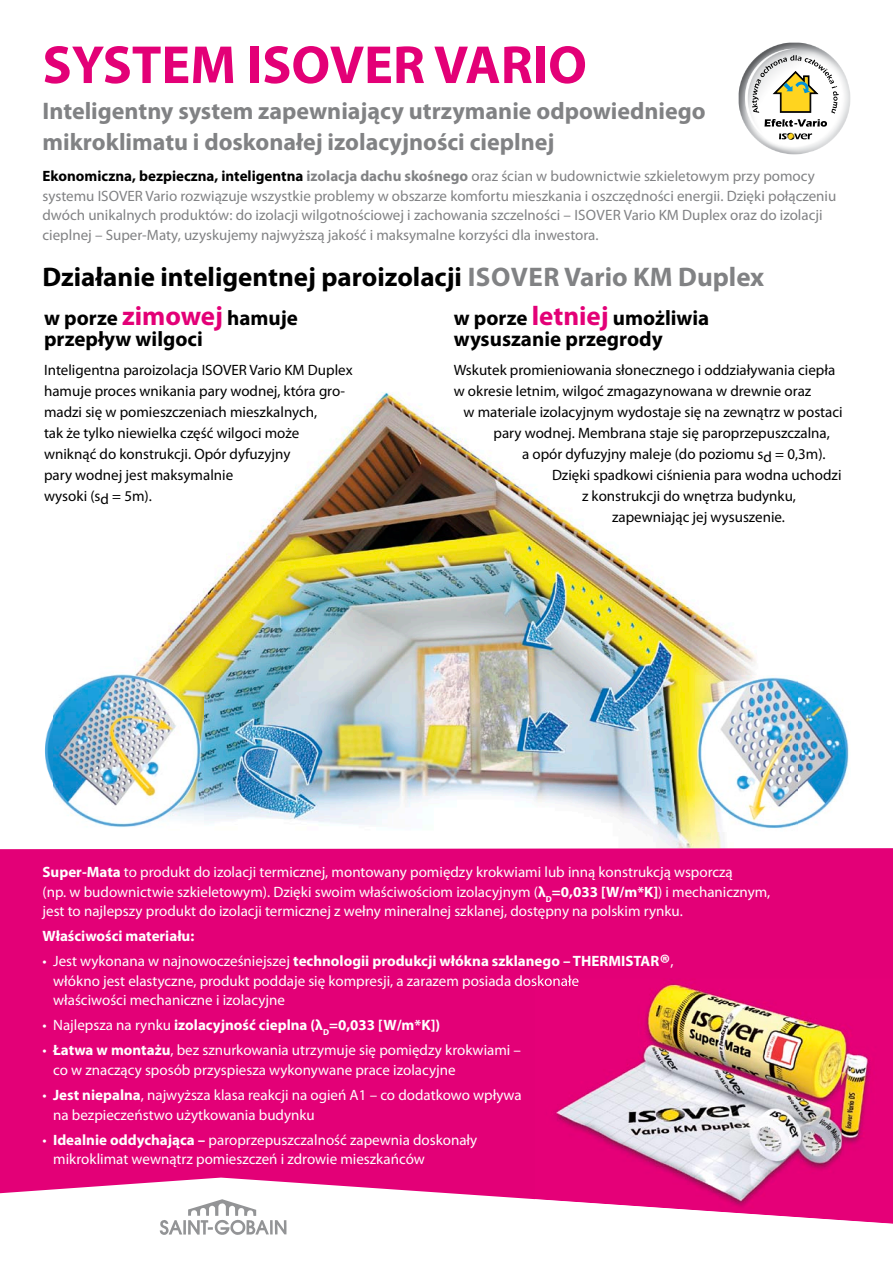
<style>
.page{position:relative;width:893px;height:1263px;background:#fff}
.page>*{position:absolute;margin:0;border:0;box-sizing:border-box;transform-origin:0 0}
.t1{font:700 54px "Myriad Pro";color:#e30077}
.t2{font:700 27px "Myriad Pro";color:#000}
.t3{font:700 24px/31.5px "Myriad Pro";color:#818284}
.t4{font:700 21px/21px "Myriad Pro";color:#000}
.t5{font:15px/19.5px "Myriad Pro";color:#fff}
.t6{font:15px/21px "Myriad Pro";color:#000}
.t7{font:15px/19.5px "Myriad Pro";color:#818284}
.t8{font:700 15px "Myriad Pro";color:#fff}
.s1{font-weight:700;color:#000}
.s2{font-weight:700}
.s3{color:#818284}
.s4{font-size:27px;color:#e30077}
.s5{font-weight:700;font-size:24px}
.s6{font-weight:400}
</style>
<div class="page">
<img style="left:140px;top:392px;width:616px;height:456px">
<img style="left:695px;top:675px;width:154px;height:157px">
<img style="left:45px;top:666px;width:158px;height:162px">
<div style="left:0;top:848px;width:893px;height:329px;background:#e30077"></div>
<svg style="left:0;top:1177px;width:535px;height:58px"></svg>
<hr style="left:183px;top:1220px;width:3px;height:14px;background:#939496">
<svg style="left:160px;top:1220px;width:22px;height:15px"></svg>
<svg style="left:188px;top:1199px;width:98px;height:36px"></svg>
<img style="left:535px;top:978px;width:306px;height:221px">
<img style="left:841px;top:978px;width:52px;height:221px">
<img style="left:535px;top:1199px;width:358px;height:25px">
<img style="left:535px;top:978px;width:44px;height:11px">
<img style="left:738px;top:43px;width:112px;height:112px">
<svg style="left:752px;top:55px;width:87px;height:85px"></svg>
<h1 class="t1" style="left:43px;top:30px;width:546px">SYSTEM ISOVER VARIO</h1>
<h3 class="t3" style="left:43px;top:94px;width:665px">Inteligentny system zapewniający utrzymanie odpowiedniego mikroklimatu i doskonałej izolacyjności cieplnej</h3>
<p class="t7" style="left:43px;top:166px;width:795px"><span class="s1">Ekonomiczna, bezpieczna, inteligentna</span> <span class="s2">izolacja dachu skośnego</span> oraz ścian w budownictwie szkieletowym przy pomocy systemu ISOVER Vario rozwiązuje wszystkie problemy w obszarze komfortu mieszkania i oszczędności energii. Dzięki połączeniu dwóch unikalnych produktów: do izolacji wilgotnościowej i zachowania szczelności – ISOVER Vario KM Duplex oraz do izolacji cieplnej – Super-Maty, uzyskujemy najwyższą jakość i maksymalne korzyści dla inwestora.</p>
<h2 class="t2" style="left:43px;top:259px;width:723px">Działanie inteligentnej paroizolacji <span class="s3">ISOVER Vario KM Duplex</span></h2>
<h3 class="t4" style="left:454px;top:306px;width:257px">w porze <span class="s4">letniej</span> umożliwia wysuszanie przegrody</h3>
<p class="t6" style="left:454px;top:359px;width:383px">Wskutek promieniowania słonecznego i oddziaływania ciepła w okresie letnim, wilgoć zmagazynowana w drewnie oraz</p>
<p class="t6" style="left:463px;top:401px;width:381px">w materiale izolacyjnym wydostaje się na zewnątrz w postaci</p>
<p class="t6" style="left:493px;top:422px;width:338px">pary wodnej. Membrana staje się paroprzepuszczalna,</p>
<p class="t6" style="left:522px;top:443px;width:305px">a opór dyfuzyjny maleje (do poziomu sd = 0,3m).</p>
<p class="t6" style="left:552px;top:464px;width:291px">Dzięki spadkowi ciśnienia para wodna uchodzi</p>
<p class="t6" style="left:582px;top:485px;width:215px">z konstrukcji do wnętrza budynku,</p>
<p class="t6" style="left:612px;top:506px;width:175px">zapewniając jej wysuszenie.</p>
<h3 class="t4" style="left:44px;top:306px;width:256px">w porze <span class="s4">zimowej</span> hamuje przepływ wilgoci</h3>
<p class="t6" style="left:44px;top:359px;width:310px">Inteligentna paroizolacja ISOVER Vario KM Duplex hamuje proces wnikania pary wodnej, która gro&shy;madzi się w pomieszczeniach mieszkalnych,<br>tak że tylko niewielka część wilgoci może wniknąć do konstrukcji. Opór dyfuzyjny<br>pary wodnej jest maksymalnie<br>wysoki (sd = 5m).</p>
<p class="t5" style="left:43px;top:862px;width:729px"><span class="s2">Super-Mata</span> to produkt do izolacji termicznej, montowany pomiędzy krokwiami lub inną konstrukcją wsporczą<br>(np. w budownictwie szkieletowym). Dzięki swoim właściwościom izolacyjnym (<span class="s2">λ</span><sub>D</sub><span class="s2">=0,033 [W/m*K]</span>) i mechanicznym, jest to najlepszy produkt do izolacji termicznej z wełny mineralnej szklanej, dostępny na polskim rynku.</p>
<p class="t8" style="left:43px;top:926px;width:153px">Właściwości materiału:</p>
<p class="t5" style="left:53px;top:951px;width:622px;text-indent:-11px">• Jest wykonana w najnowocześniejszej <span class="s2">technologii produkcji włókna szklanego – THERMISTAR</span><span class="s5">®</span>, włókno jest elastyczne, produkt poddaje się kompresji, a zarazem posiada doskonałe<br>właściwości mechaniczne i izolacyjne</p>
<p class="t8" style="left:43px;top:1015px;width:399px"><span class="s6">• Najlepsza na rynku</span> izolacyjność cieplna (λ<sub>D</sub>=0,033 [W/m*K])</p>
<p class="t5" style="left:53px;top:1040px;width:469px;text-indent:-11px">• <span class="s2">Łatwa w montażu</span>, bez sznurkowania utrzymuje się pomiędzy krokwiami – co w znaczący sposób przyspiesza wykonywane prace izolacyjne</p>
<p class="t5" style="left:53px;top:1085px;width:470px;text-indent:-11px">• <span class="s2">Jest niepalna</span>, najwyższa klasa reakcji na ogień A1 – co dodatkowo wpływa na bezpieczeństwo użytkowania budynku</p>
<p class="t5" style="left:53px;top:1129px;width:426px;text-indent:-11px">• <span class="s2">Idealnie oddychająca –</span> paroprzepuszczalność zapewnia doskonały mikroklimat wewnątrz pomieszczeń i zdrowie mieszkańców</p>
</div>
